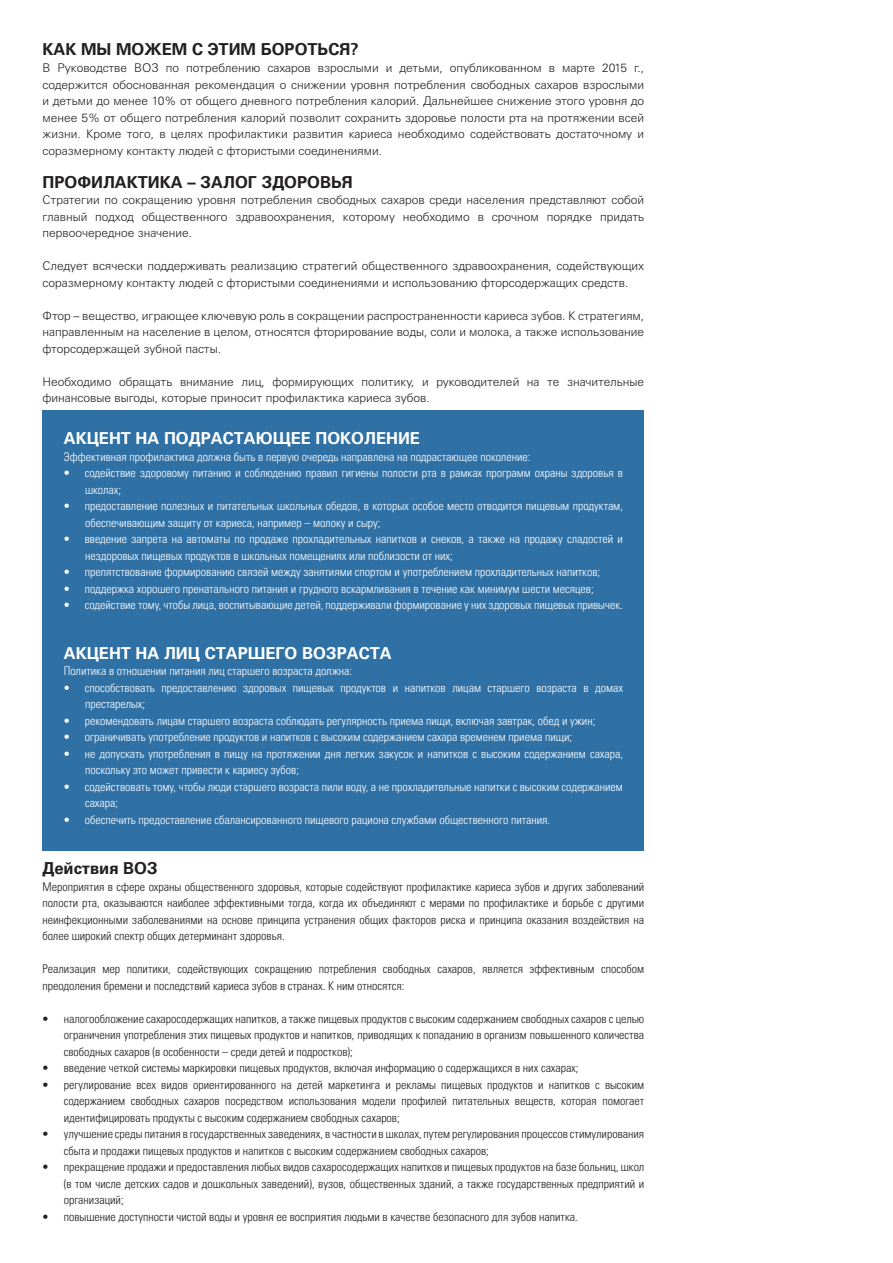
<style>
.page{position:relative;width:893px;height:1263px;background:#fff}
.page>*{position:absolute;margin:0;border:0;box-sizing:border-box;transform-origin:0 0}
.Mellemrubrik_rus{font:700 16.5px "Univers LTCYR";color:#231f20}
.Mellemrubrik_rus-2{font:700 16.5px "Univers LTCYR";color:#fff}
.Brødtekst_rus{font:12px/16.5px "Univers LTCYR 47 Light Cond";color:#231f20;text-align:justify}
.Brødtekst_rus-2{font:12px/16.5px "Univers LTCYR 47 Light Cond";color:#fff}
.Brødtekst_rus-3{font:300 12px/16.5px "Univers LTCYR 45";color:#231f20;text-align:justify}
</style>
<div class="page">
<div style="left:43px;top:410px;width:601px;height:440px;background:#2f70a5"></div>
<p class="Mellemrubrik_rus" style="left:43px;top:40px;width:318px">КАК МЫ МОЖЕМ С ЭТИМ БОРОТЬСЯ?</p>
<p class="Brødtekst_rus-3" style="left:43px;top:59px;width:603px">В Руководстве ВОЗ по потреблению сахаров взрослыми и детьми, опубликованном в марте 2015 г., содержится обоснованная рекомендация о снижении уровня потребления свободных сахаров взрослыми и детьми до менее 10% от общего дневного потребления калорий. Дальнейшее снижение этого уровня до менее 5% от общего потребления калорий позволит сохранить здоровье полости рта на протяжении всей жизни. Кроме того, в целях профилактики развития кариеса необходимо содействовать достаточному и соразмерному контакту людей с фтористыми соединениями.</p>
<p class="Mellemrubrik_rus" style="left:43px;top:172px;width:312px">ПРОФИЛАКТИКА – ЗАЛОГ ЗДОРОВЬЯ</p>
<p class="Brødtekst_rus-3" style="left:43px;top:191px;width:603px">Стратегии по сокращению уровня потребления свободных сахаров среди населения представляют собой главный подход общественного здравоохранения, которому необходимо в срочном порядке придать первоочередное значение.</p>
<p class="Brødtekst_rus-3" style="left:43px;top:257px;width:603px">Следует всячески поддерживать реализацию стратегий общественного здравоохранения, содействующих соразмерному контакту людей с фтористыми соединениями и использованию фторсодержащих средств.</p>
<p class="Brødtekst_rus-3" style="left:43px;top:307px;width:603px">Фтор – вещество, играющее ключевую роль в сокращении распространенности кариеса зубов. К стратегиям, направленным на население в целом, относятся фторирование воды, соли и молока, а также использование фторсодержащей зубной пасты.</p>
<p class="Brødtekst_rus-3" style="left:43px;top:373px;width:603px">Необходимо обращать внимание лиц, формирующих политику, и руководителей на те значительные финансовые выгоды, которые приносит профилактика кариеса зубов.</p>
<p class="Mellemrubrik_rus-2" style="left:64px;top:429px;width:358px">АКЦЕНТ НА ПОДРАСТАЮЩЕЕ ПОКОЛЕНИЕ</p>
<p class="Brødtekst_rus-2" style="left:64px;top:447px;width:468px">Эффективная профилактика должна быть в первую очередь направлена на подрастающее поколение:</p>
<p class="Brødtekst_rus-2" style="left:85px;top:464px;width:539px;text-indent:-21px">• содействие здоровому питанию и соблюдению правил гигиены полости рта в рамках программ охраны здоровья в школах;</p>
<p class="Brødtekst_rus-2" style="left:85px;top:497px;width:539px;text-indent:-21px">• предоставление полезных и питательных школьных обедов, в которых особое место отводится пищевым продуктам, обеспечивающим защиту от кариеса, например – молоку и сыру;</p>
<p class="Brødtekst_rus-2" style="left:85px;top:530px;width:539px;text-indent:-21px">• введение запрета на автоматы по продаже прохладительных напитков и снеков, а также на продажу сладостей и нездоровых пищевых продуктов в школьных помещениях или поблизости от них;</p>
<p class="Brødtekst_rus-2" style="left:64px;top:563px;width:538px">• препятствование формированию связей между занятиями спортом и употреблением прохладительных напитков;</p>
<p class="Brødtekst_rus-2" style="left:64px;top:579px;width:531px">• поддержка хорошего пренатального питания и грудного вскармливания в течение как минимум шести месяцев;</p>
<p class="Brødtekst_rus-2" style="left:64px;top:596px;width:561px">• содействие тому, чтобы лица, воспитывающие детей, поддерживали формирование у них здоровых пищевых привычек.</p>
<p class="Mellemrubrik_rus-2" style="left:64px;top:643px;width:330px">АКЦЕНТ НА ЛИЦ СТАРШЕГО ВОЗРАСТА</p>
<p class="Brødtekst_rus-2" style="left:64px;top:662px;width:290px">Политика в отношении питания лиц старшего возраста должна:</p>
<p class="Brødtekst_rus-2" style="left:85px;top:678px;width:539px;text-indent:-21px">• способствовать предоставлению здоровых пищевых продуктов и напитков лицам старшего возраста в домах престарелых;</p>
<p class="Brødtekst_rus-2" style="left:64px;top:711px;width:533px">• рекомендовать лицам старшего возраста соблюдать регулярность приема пищи, включая завтрак, обед и ужин;</p>
<p class="Brødtekst_rus-2" style="left:64px;top:728px;width:510px">• ограничивать употребление продуктов и напитков с высоким содержанием сахара временем приема пищи;</p>
<p class="Brødtekst_rus-2" style="left:85px;top:744px;width:539px;text-indent:-21px">• не допускать употребления в пищу на протяжении дня легких закусок и напитков с высоким содержанием сахара, поскольку это может привести к кариесу зубов;</p>
<p class="Brødtekst_rus-2" style="left:85px;top:777px;width:539px;text-indent:-21px">• содействовать тому, чтобы люди старшего возраста пили воду, а не прохладительные напитки с высоким содержанием сахара;</p>
<p class="Brødtekst_rus-2" style="left:64px;top:810px;width:488px">• обеспечить предоставление сбалансированного пищевого рациона службами общественного питания.</p>
<p class="Mellemrubrik_rus" style="left:43px;top:859px;width:117px">Действия ВОЗ</p>
<p class="Brødtekst_rus" style="left:43px;top:878px;width:603px">Мероприятия в сфере охраны общественного здоровья, которые содействуют профилактике кариеса зубов и других заболеваний полости рта, оказываются наиболее эффективными тогда, когда их объединяют с мерами по профилактике и борьбе с другими неинфекционными заболеваниями на основе принципа устранения общих факторов риска и принципа оказания воздействия на более широкий спектр общих детерминант здоровья.</p>
<p class="Brødtekst_rus" style="left:43px;top:960px;width:603px">Реализация мер политики, содействующих сокращению потребления свободных сахаров, является эффективным способом преодоления бремени и последствий кариеса зубов в странах. К ним относятся:</p>
<p class="Brødtekst_rus" style="left:64px;top:1010px;width:582px;text-indent:-21px">• налогообложение сахаросодержащих напитков, а также пищевых продуктов с высоким содержанием свободных сахаров с целью ограничения употребления этих пищевых продуктов и напитков, приводящих к попаданию в организм повышенного количества свободных сахаров (в особенности – среди детей и подростков);</p>
<p class="Brødtekst_rus" style="left:43px;top:1059px;width:537px">• введение четкой системы маркировки пищевых продуктов, включая информацию о содержащихся в них сахарах;</p>
<p class="Brødtekst_rus" style="left:64px;top:1076px;width:582px;text-indent:-21px">• регулирование всех видов ориентированного на детей маркетинга и рекламы пищевых продуктов и напитков с высоким содержанием свободных сахаров посредством использования модели профилей питательных веществ, которая помогает идентифицировать продукты с высоким содержанием свободных сахаров;</p>
<p class="Brødtekst_rus" style="left:64px;top:1125px;width:582px;text-indent:-21px">• улучшение среды питания в государственных заведениях, в частности в школах, путем регулирования процессов стимулирования сбыта и продажи пищевых продуктов и напитков с высоким содержанием свободных сахаров;</p>
<p class="Brødtekst_rus" style="left:64px;top:1158px;width:582px;text-indent:-21px">• прекращение продажи и предоставления любых видов сахаросодержащих напитков и пищевых продуктов на базе больниц, школ (в том числе детских садов и дошкольных заведений), вузов, общественных зданий, а также государственных предприятий и организаций;</p>
<p class="Brødtekst_rus" style="left:43px;top:1208px;width:537px">• повышение доступности чистой воды и уровня ее восприятия людьми в качестве безопасного для зубов напитка.</p>
</div>
